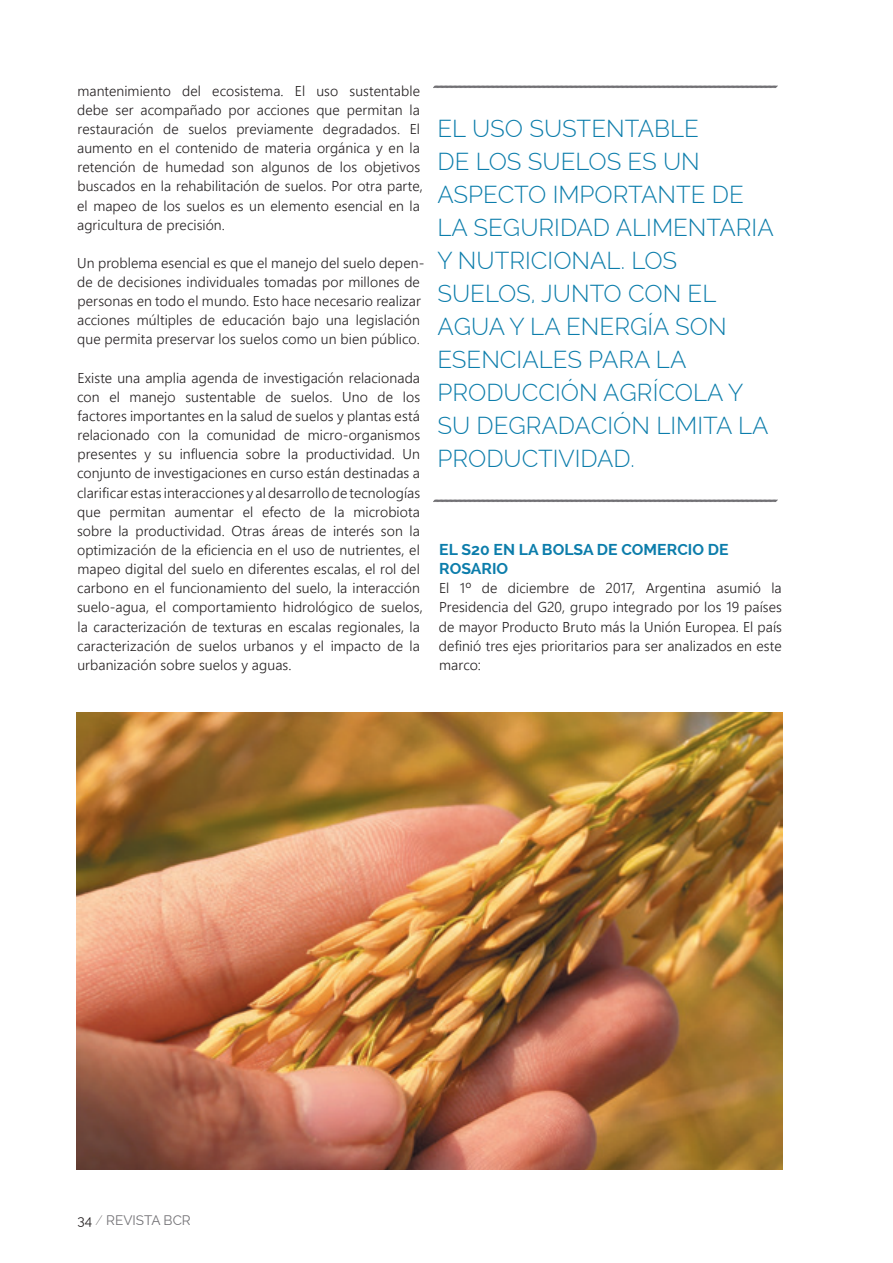
<style>
.page{position:relative;width:893px;height:1263px;background:#fff}
.page>*{position:absolute;margin:0;border:0;box-sizing:border-box;transform-origin:0 0}
._8_Texto_destacado{font:300 24px/33px "Raleway";color:#0c7dab}
._7_Subtítulo_en_text{font:700 15.75px/19.2px "Raleway";color:#0c7dab}
._1_Texto_corrido_2_c{font:300 14.25px/19.2px "Segoe UI";letter-spacing:.005em;color:#231f20}
.t1{font:13.5px "Raleway";color:#717074}
.s1{color:#231f20}
.s2{font-weight:100;color:#231f20}
</style>
<div class="page">
<img style="left:77px;top:712px;width:705px;height:457px">
<svg style="left:433px;top:85px;width:345px;height:3px"></svg>
<svg style="left:433px;top:499px;width:345px;height:3px"></svg>
<p class="_1_Texto_corrido_2_c" style="left:77px;top:80px;width:347px">mantenimiento del ecosistema. El uso sustentable debe ser acompañado por acciones que permitan la restauración de suelos previamente degradados. El aumento en el contenido de materia orgánica y en la retención de humedad son algunos de los objetivos buscados en la rehabilitación de suelos. Por otra parte, el mapeo de los suelos es un elemento esencial en la agricultura de precisión.</p>
<p class="_1_Texto_corrido_2_c" style="left:77px;top:253px;width:349px">Un problema esencial es que el manejo del suelo depen&shy;de de decisiones individuales tomadas por millones de personas en todo el mundo. Esto hace necesario realizar acciones múltiples de educación bajo una legislación que permita preservar los suelos como un bien público.</p>
<p class="_1_Texto_corrido_2_c" style="left:77px;top:367px;width:347px">Existe una amplia agenda de investigación relacionada con el manejo sustentable de suelos. Uno de los factores importantes en la salud de suelos y plantas está relacionado con la comunidad de micro-organismos presentes y su influencia sobre la productividad. Un conjunto de investigaciones en curso están destinadas a clarificar estas interacciones y al desarrollo de tecnologías que permitan aumentar el efecto de la microbiota sobre la productividad. Otras áreas de interés son la optimización de la eficiencia en el uso de nutrientes, el mapeo digital del suelo en diferentes escalas, el rol del carbono en el funcionamiento del suelo, la interacción suelo-agua, el comportamiento hidrológico de suelos, la caracterización de texturas en escalas regionales, la caracterización de suelos urbanos y el impacto de la urbanización sobre suelos y aguas.</p>
<p class="_8_Texto_destacado" style="left:437px;top:112px;width:338px">EL USO SUSTENTABLE<br>DE LOS SUELOS ES UN<br>ASPECTO IMPORTANTE DE<br>LA SEGURIDAD ALIMENTARIA<br>Y NUTRICIONAL. LOS<br>SUELOS, JUNTO CON EL<br>AGUA Y LA ENERGÍA SON<br>ESENCIALES PARA LA<br>PRODUCCIÓN AGRÍCOLA Y<br>SU DEGRADACIÓN LIMITA LA<br>PRODUCTIVIDAD.</p>
<p class="_7_Subtítulo_en_text" style="left:439px;top:540px;width:291px">EL S20 EN LA BOLSA DE COMERCIO DE<br>ROSARIO</p>
<p class="_1_Texto_corrido_2_c" style="left:439px;top:578px;width:344px;text-align:justify">El 1º de diciembre de 2017, Argentina asumió la Presidencia del G20, grupo integrado por los 19 países de mayor Producto Bruto más la Unión Europea. El país definió tres ejes prioritarios para ser analizados en este marco:</p>
<p class="t1" style="left:78px;top:1212px;width:115px"><span class="s1">34</span> <span class="s2">/</span> REVISTA BCR</p>
</div>
